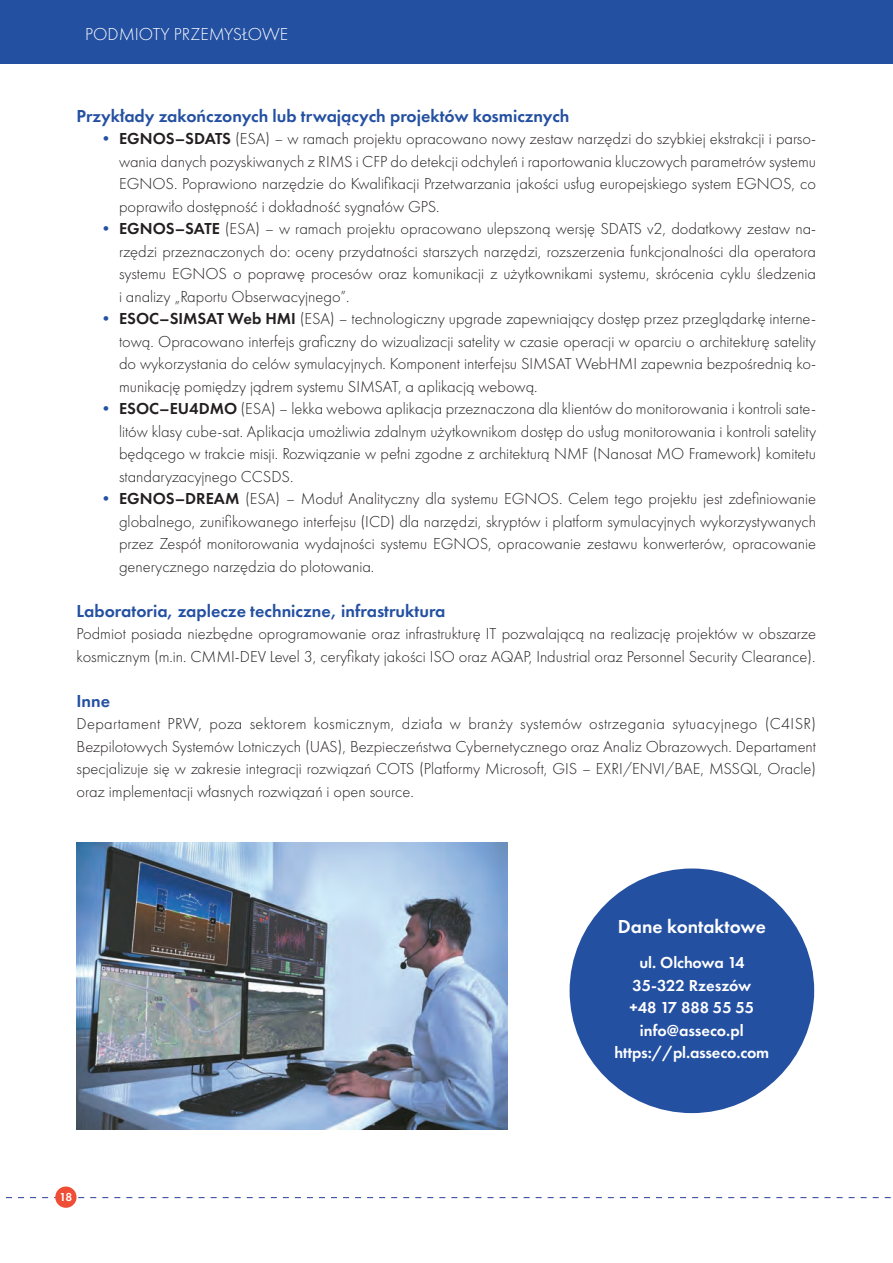
<style>
.page{position:relative;width:893px;height:1263px;background:#fff}
.page>*{position:absolute;margin:0;border:0;box-sizing:border-box;transform-origin:0 0}
.Podrozdział_1_1{font:600 19.5px "Futura PT";color:#fff}
.Pole_miejsca_i_daty{font:600 18px "Futura PT";color:#2450a2}
.t1{font:300 18px "Futura PT";color:#fff}
.Akapit_z_listą{font:300 16.5px/22.5px "Futura PT";color:#231f20;text-align:justify}
.Normalny{font:300 16.5px/22.5px "Futura PT";color:#231f20}
.Normalny-2{font:600 16.5px "Futura PT";color:#fff}
.t2{font:600 12px "Futura PT";color:#fff}
.s1{font-weight:600;color:#2450a2}
.s2{font-weight:600}
</style>
<div class="page">
<svg style="left:6px;top:1197px;width:885px;height:1px"></svg>
<div style="left:55px;top:1186px;width:22px;height:22px;background:#ef4d35;border-radius:50%"></div>
<div style="left:0;top:0;width:893px;height:64px;background:#2450a2"></div>
<div style="left:568px;top:867px;width:247px;height:247px;background:#2450a2;border-radius:50%"></div>
<img style="left:77px;top:842px;width:430px;height:287px">
<p class="t1" style="left:85px;top:24px;width:204px">PODMIOTY PRZEMYSŁOWE</p>
<p class="Pole_miejsca_i_daty" style="left:77px;top:104px;width:494px">Przykłady zakończonych lub trwających projektów kosmicznych</p>
<p class="Akapit_z_listą" style="left:119px;top:127px;width:698px;text-indent:-21px"><span class="s1">•</span> <span class="s2">EGNOS–SDATS</span> (ESA) – w ramach projektu opracowano nowy zestaw narzędzi do szybkiej ekstrakcji i parso&shy;wania danych pozyskiwanych z RIMS i CFP do detekcji odchyleń i raportowania kluczowych parametrów systemu EGNOS. Poprawiono narzędzie do Kwalifikacji Przetwarzania jakości usług europejskiego system EGNOS, co poprawiło dostępność i dokładność sygnałów GPS.</p>
<p class="Akapit_z_listą" style="left:119px;top:218px;width:698px;text-indent:-21px"><span class="s1">•</span> <span class="s2">EGNOS–SATE</span> (ESA) – w ramach projektu opracowano ulepszoną wersję SDATS v2, dodatkowy zestaw na&shy;rzędzi przeznaczonych do: oceny przydatności starszych narzędzi, rozszerzenia funkcjonalności dla operatora systemu EGNOS o poprawę procesów oraz komunikacji z użytkownikami systemu, skrócenia cyklu śledzenia i analizy „Raportu Obserwacyjnego”.</p>
<p class="Akapit_z_listą" style="left:119px;top:308px;width:698px;text-indent:-21px"><span class="s1">•</span> <span class="s2">ESOC–SIMSAT Web HMI</span> (ESA) – technologiczny upgrade zapewniający dostęp przez przeglądarkę interne&shy;tową. Opracowano interfejs graficzny do wizualizacji satelity w czasie operacji w oparciu o architekturę satelity do wykorzystania do celów symulacyjnych. Komponent interfejsu SIMSAT WebHMI zapewnia bezpośrednią ko&shy;munikację pomiędzy jądrem systemu SIMSAT, a aplikacją webową.</p>
<p class="Akapit_z_listą" style="left:119px;top:398px;width:698px;text-indent:-21px"><span class="s1">•</span> <span class="s2">ESOC–EU4DMO</span> (ESA) – lekka webowa aplikacja przeznaczona dla klientów do monitorowania i kontroli sate&shy;litów klasy cube-sat. Aplikacja umożliwia zdalnym użytkownikom dostęp do usług monitorowania i kontroli satelity będącego w trakcie misji. Rozwiązanie w pełni zgodne z architekturą NMF (Nanosat MO Framework) komitetu standaryzacyjnego CCSDS.</p>
<p class="Akapit_z_listą" style="left:119px;top:488px;width:699px;text-indent:-21px"><span class="s1">•</span> <span class="s2">EGNOS–DREAM</span> (ESA) – Moduł Analityczny dla systemu EGNOS. Celem tego projektu jest zdefiniowanie globalnego, zunifikowanego interfejsu (ICD) dla narzędzi, skryptów i platform symulacyjnych wykorzystywanych przez Zespół monitorowania wydajności systemu EGNOS, opracowanie zestawu konwerterów, opracowanie generycznego narzędzia do plotowania.</p>
<p class="Pole_miejsca_i_daty" style="left:77px;top:599px;width:370px">Laboratoria, zaplecze techniczne, infrastruktura</p>
<p class="Normalny" style="left:77px;top:622px;width:741px">Podmiot posiada niezbędne oprogramowanie oraz infrastrukturę IT pozwalającą na realizację projektów w obszarze kosmicznym (m.in. CMMI-DEV Level 3, ceryfikaty jakości ISO oraz AQAP, Industrial oraz Personnel Security Clearance).</p>
<p class="Pole_miejsca_i_daty" style="left:77px;top:689px;width:35px">Inne</p>
<p class="Normalny" style="left:77px;top:712px;width:741px;text-align:justify">Departament PRW, poza sektorem kosmicznym, działa w branży systemów ostrzegania sytuacyjnego (C4ISR)<br>Bezpilotowych Systemów Lotniczych (UAS), Bezpieczeństwa Cybernetycznego oraz Analiz Obrazowych. Departament specjalizuje się w zakresie integracji rozwiązań COTS (Platformy Microsoft, GIS – EXRI/ENVI/BAE, MSSQL, Oracle) oraz implementacji własnych rozwiązań i open source.</p>
<p class="t2" style="left:60px;top:1189px;width:14px">18</p>
<p class="Podrozdział_1_1" style="left:618px;top:914px;width:150px">Dane kontaktowe</p>
<p class="Normalny-2" style="left:639px;top:952px;width:107px">ul. Olchowa 14</p>
<p class="Normalny-2" style="left:632px;top:975px;width:120px">35-322 Rzeszów</p>
<p class="Normalny-2" style="left:629px;top:997px;width:126px">+48 17 888 55 55</p>
<p class="Normalny-2" style="left:640px;top:1020px;width:105px">info@asseco.pl</p>
<p class="Normalny-2" style="left:614px;top:1042px;width:156px">https://pl.asseco.com</p>
</div>
